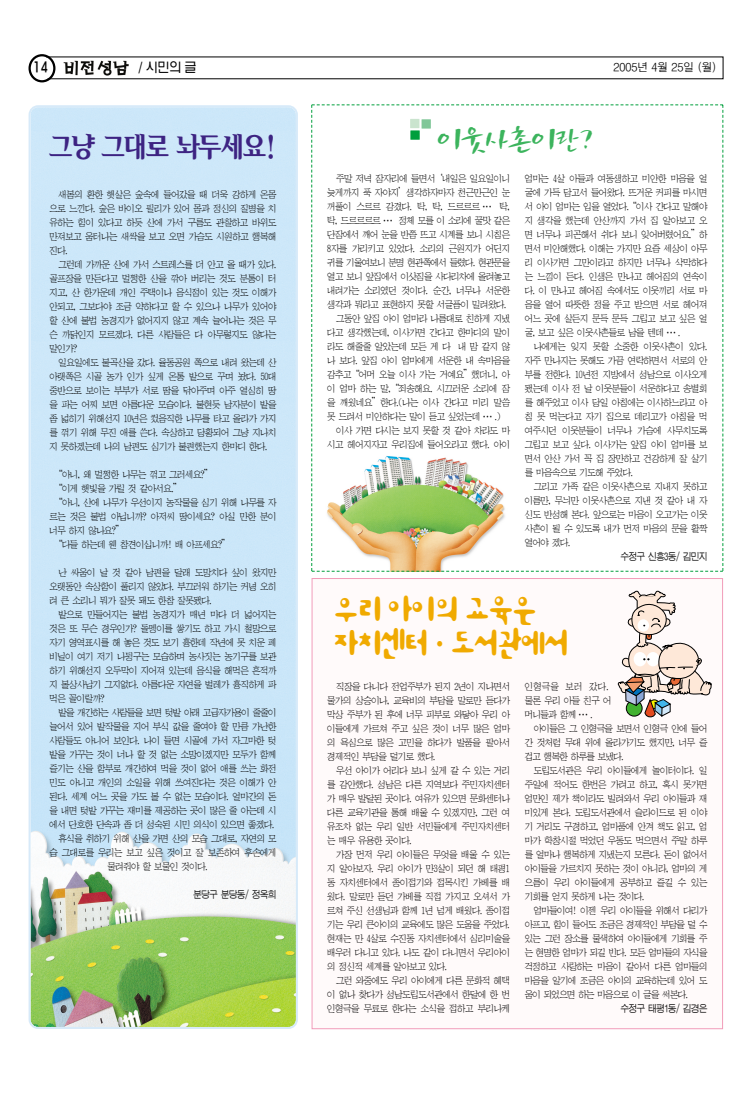
<style>
.page{position:relative;width:751px;height:1105px;background:#fff}
.page>*{position:absolute;margin:0;border:0;box-sizing:border-box;transform-origin:0 0}
.t1{font:36px/34px "San Bo M";letter-spacing:-.08em;color:#f0aa00;scale:.9 1}
.t2{font:31px "San Da M";letter-spacing:-.055em;color:#3cb45d;scale:.9 1}
.t3{font:28px "Iris M";letter-spacing:-.115em;color:#3d2382;scale:.9 1}
.t4{font:500 15px "HY Wul Nun";color:#000;scale:.8 1}
.t5{font:300 14px "HY Wul Nun";color:#000;scale:.9 1}
.t6{font:12px/14px "JC Nsm";letter-spacing:-.105em;color:#000;text-align:justify;scale:.74 1}
.t7{font:12px "JC Nmg J";letter-spacing:-.1em;color:#000;scale:.74 1}
.t8{font:12px "JC Nsm";letter-spacing:-.13em;color:#000;scale:.74 1}
.t9{font:12px "JC Nsm";letter-spacing:-.125em;color:#000;scale:.74 1}
.t10{font:12px "JC Nsm";letter-spacing:.115em;color:#000;scale:.74 1}
.t11{font:500 11.5px "HY Go Thic";color:#000}
</style>
<div class="page">
<div style="left:312px;top:579px;width:410px;height:449px;background:#fffafa"></div>
<img style="left:31px;top:107px;width:265px;height:920px;border-radius:8px">
<div style="left:29px;top:105px;width:269px;height:924px;border:2px solid #d7eaf9;border-radius:8px"></div>
<div style="left:29px;top:54px;width:26px;height:28px;border:2px solid #000;border-radius:50%"></div>
<img style="left:63px;top:60px;width:65px;height:16px">
<svg style="left:618px;top:590px;width:94px;height:127px"></svg>
<svg style="left:312px;top:105px;width:412px;height:467px"></svg>
<p class="t4" style="left:33px;top:61px;width:20px">14</p>
<p class="t5" style="left:139px;top:61px;width:66px">/ 시민의 글</p>
<p class="t11" style="left:613px;top:63px;width:105px">2005년 4월 25일 (월)</p>
<h3 class="t3" style="left:48px;top:134px;width:257px">그냥 그대로 놔두세요!</h3>
<p class="t6" style="left:49px;top:188px;width:309px;text-indent:9px">새봄의 환한 햇살은 숲속에 들어갔을 때 더욱 강하게 온몸 으로 느낀다. 숲은 바이오 필리가 있어 몸과 정신의 질병을 치 유하는 힘이 있다고 하듯 산에 가서 구름도 관찰하고 바위도 만져보고 움터나는 새싹을 보고 오면 가슴도 시원하고 행복해 진다.</p>
<p class="t6" style="left:49px;top:258px;width:309px;text-indent:9px">그런데 가까운 산에 가서 스트레스를 더 안고 올 때가 있다. 골프장을 만든다고 멀쩡한 산을 깎아 버리는 것도 분통이 터 지고, 산 한가운데 개인 주택이나 음식점이 있는 것도 이해가 안되고, 그보다야 조금 약하다고 할 수 있으나 나무가 있어야 할 산에 불법 농경지가 없어지지 않고 계속 늘어나는 것은 무 슨 까닭인지 모르겠다. 다른 사람들은 다 아무렇지도 않다는 말인가?</p>
<p class="t6" style="left:49px;top:356px;width:309px;text-indent:9px">일요일에도 불곡산을 갔다. 율동공원 쪽으로 내려 왔는데 산 아랫쪽은 시골 농가 인가 싶게 온통 밭으로 꾸며 놨다. 50대 중반으로 보이는 부부가 서로 땀을 닦아주며 아주 열심히 땅 을 파는 어찌 보면 아름다운 모습이다. 불현듯 남자분이 밭을 좀 넓히기 위해선지 10년은 컸음직한 나무를 타고 올라가 가지 를 꺾기 위해 무진 애를 쓴다. 속상하고 당황되어 그냥 지나치 지 못하겠는데 나의 남편도 심기가 불편했는지 한마디 한다.</p>
<p class="t6" style="left:54px;top:468px;width:217px">“아니, 왜 멀쩡한 나무는 꺾고 그러세요?”</p>
<p class="t6" style="left:54px;top:482px;width:175px">“이게 햇빛을 가릴 것 같아서요.”</p>
<p class="t6" style="left:54px;top:496px;width:303px">“아니, 산에 나무가 우선이지 농작물을 심기 위해 나무를 자</p>
<p class="t6" style="left:49px;top:510px;width:309px">르는 것은 불법 아닙니까? 아저씨 땅이세요? 아실 만한 분이</p>
<p class="t6" style="left:49px;top:524px;width:103px">너무 하지 않나요?”</p>
<p class="t6" style="left:54px;top:538px;width:240px">“다들 하는데 웬 참견이십니까! 배 아프세요?”</p>
<p class="t6" style="left:49px;top:566px;width:309px;text-indent:9px">난 싸움이 날 것 같아 남편을 달래 도망치다 싶이 왔지만 오랫동안 속상함이 풀리지 않았다. 부끄러워 하기는 커녕 오히 려 큰 소리니 뭐가 잘못 돼도 한참 잘못됐다.</p>
<p class="t6" style="left:49px;top:608px;width:309px;text-indent:9px">밭으로 만들어지는 불법 농경지가 매년 마다 더 넓어지는 것은 또 무슨 경우인가? 돌멩이를 쌓기도 하고 가시 철망으로 자기 영역표시를 해 놓은 것도 보기 흉한데 작년에 못 치운 폐 비닐이 여기 저기 나뒹구는 모습하며 농사짓는 농기구를 보관 하기 위해선지 오두막이 지어져 있는데 음식을 해먹은 흔적까 지 볼상사납기 그지없다. 아름다운 자연을 벌레가 흉직하게 파 먹은 꼴이랄까?</p>
<p class="t8" style="left:58px;top:707px;width:297px">밭을 개간하는 사람들을 보면 텃밭 아래 고급자가용이 줄줄이</p>
<p class="t6" style="left:49px;top:720px;width:309px">늘어서 있어 밭작물을 지어 부식 값을 줄여야 할 만큼 가난한</p>
<p class="t6" style="left:49px;top:734px;width:309px">사람들도 아니어 보인다. 나이 들면 시골에 가서 자그마한 텃</p>
<p class="t6" style="left:49px;top:748px;width:309px">밭을 가꾸는 것이 너나 할 것 없는 소망이겠지만 모두가 함께</p>
<p class="t6" style="left:49px;top:762px;width:309px">즐기는 산을 함부로 개간하여 먹을 것이 없어 애를 쓰는 화전</p>
<p class="t6" style="left:49px;top:776px;width:309px">민도 아니고 개인의 소일을 위해 쓰여진다는 것은 이해가 안</p>
<p class="t6" style="left:49px;top:790px;width:309px">된다. 세계 어느 곳을 가도 볼 수 없는 모습이다. 얼마간의 돈</p>
<p class="t6" style="left:49px;top:804px;width:309px">을 내면 텃밭 가꾸는 재미를 제공하는 곳이 많은 줄 아는데 시</p>
<p class="t6" style="left:49px;top:818px;width:306px">에서 단호한 단속과 좀 더 성숙된 시민 의식이 있으면 좋겠다.</p>
<p class="t6" style="left:58px;top:832px;width:297px">휴식을 취하기 위해 산을 가면 산의 모습 그대로, 자연의 모</p>
<p class="t6" style="left:49px;top:846px;width:309px">습 그대로를 우리는 보고 싶은 것이고 잘 보존하여 후손에게</p>
<p class="t6" style="left:107px;top:860px;width:138px">물려줘야 할 보물인 것이다.</p>
<p class="t7" style="left:193px;top:889px;width:114px">분당구 분당동/ 정옥희</p>
<h2 class="t2" style="left:436px;top:126px;width:181px">이웃사촌이란?</h2>
<p class="t6" style="left:336px;top:173px;width:237px">주말 저녁 잠자리에 들면서‘내일은 일요일이니</p>
<p class="t6" style="left:327px;top:187px;width:249px">늦게까지 푹 자야지’생각하자마자 천근만근인 눈</p>
<p class="t6" style="left:327px;top:201px;width:249px">꺼풀이 스르르 감겼다. 탁, 탁, 드르르르··· 탁,</p>
<p class="t6" style="left:327px;top:215px;width:249px">탁, 드르르르르··· 정체 모를 이 소리에 꿀맛 같은</p>
<p class="t6" style="left:327px;top:229px;width:249px">단잠에서 깨어 눈을 반쯤 뜨고 시계를 보니 시침은</p>
<p class="t6" style="left:327px;top:243px;width:249px">8자를 가리키고 있었다. 소리의 근원지가 어딘지</p>
<p class="t9" style="left:327px;top:257px;width:249px">귀를 기울여보니 분명 현관쪽에서 들렸다. 현관문을</p>
<p class="t6" style="left:327px;top:271px;width:249px">열고 보니 앞집에서 이삿짐을 사다리차에 올려놓고</p>
<p class="t6" style="left:327px;top:285px;width:249px">내려가는 소리였던 것이다. 순간, 너무나 서운한</p>
<p class="t6" style="left:327px;top:299px;width:244px">생각과 뭐라고 표현하지 못할 서글픔이 밀려왔다.</p>
<p class="t6" style="left:336px;top:313px;width:237px">그동안 앞집 아이 엄마라 나름대로 친하게 지냈</p>
<p class="t6" style="left:327px;top:327px;width:249px">다고 생각했는데, 이사가면 간다고 한마디의 말이</p>
<p class="t10" style="left:327px;top:341px;width:249px">라도해줄줄알았는데모든게다 내맘같지않</p>
<p class="t6" style="left:327px;top:355px;width:249px">나 보다. 앞집 아이 엄마에게 서운한 내 속마음을</p>
<p class="t6" style="left:327px;top:369px;width:249px">감추고“어머 오늘 이사 가는 거예요”했더니, 아</p>
<p class="t6" style="left:327px;top:383px;width:249px">이 엄마 하는 말, “죄송해요. 시끄러운 소리에 잠</p>
<p class="t6" style="left:327px;top:397px;width:249px">을 깨웠네요”한다.(나는 이사 간다고 미리 말씀</p>
<p class="t6" style="left:327px;top:411px;width:237px">못 드려서 미안하다는 말이 듣고 싶었는데···.)</p>
<p class="t6" style="left:336px;top:425px;width:237px">이사 가면 다시는 보지 못할 것 같아 차라도 마</p>
<p class="t6" style="left:327px;top:439px;width:249px">시고 헤어지자고 우리집에 들어오라고 했다. 아이</p>
<p class="t6" style="left:524px;top:173px;width:249px">엄마는 4살 아들과 여동생하고 미안한 마음을 얼 굴에 가득 담고서 들어왔다. 뜨거운 커피를 마시면 서 아이 엄마는 입을 열었다. “이사 간다고 말해야 지 생각을 했는데 안산까지 가서 집 알아보고 오 면 너무나 피곤해서 쉬다 보니 잊어버렸어요.”하 면서 미안해했다. 이해는 가지만 요즘 세상이 아무 리 이사가면 그만이라고 하지만 너무나 삭막하다 는 느낌이 든다. 인생은 만나고 헤어짐의 연속이 다. 이 만나고 헤어짐 속에서도 이웃끼리 서로 마 음을 열어 따뜻한 정을 주고 받으면 서로 헤어져 어느 곳에 살든지 문득 문득 그립고 보고 싶은 얼 굴, 보고 싶은 이웃사촌들로 남을 텐데···.</p>
<p class="t6" style="left:524px;top:341px;width:249px;text-indent:9px">나에게는 잊지 못할 소중한 이웃사촌이 있다. 자주 만나지는 못해도 가끔 연락하면서 서로의 안 부를 전한다. 10년전 지방에서 성남으로 이사오게 됐는데 이사 전 날 이웃분들이 서운하다고 송별회 를 해주었고 이사 당일 아침에는 이사하느라고 아 침 못 먹는다고 자기 집으로 데리고가 아침을 먹 여주시던 이웃분들이 너무나 가슴에 사무치도록 그립고 보고 싶다. 이사가는 앞집 아이 엄마를 보 면서 안산 가서 꼭 집 장만하고 건강하게 잘 살기 를 마음속으로 기도해 주었다.</p>
<p class="t6" style="left:524px;top:481px;width:249px;text-indent:9px">그리고 가족 같은 이웃사촌으로 지내지 못하고 이름만, 무늬만 이웃사촌으로 지낸 것 같아 내 자 신도 반성해 본다. 앞으로는 마음이 오고가는 이웃 사촌이 될 수 있도록 내가 먼저 마음의 문을 활짝 열어야 겠다.</p>
<p class="t7" style="left:621px;top:551px;width:119px">수정구 신흥3동/ 김민지</p>
<h1 class="t1" style="left:333px;top:595px;width:264px">우리 아이의 교육은 자치센터·도서관에서</h1>
<p class="t6" style="left:327px;top:680px;width:249px;text-indent:9px">직장을 다니다 전업주부가 된지 2년이 지나면서 물가의 상승이나, 교육비의 부담을 말로만 듣다가 막상 주부가 된 후에 너무 피부로 와닿아 우리 아 이들에게 가르쳐 주고 싶은 것이 너무 많은 엄마 의 욕심으로 많은 고민을 하다가 발품을 팔아서 경제적인 부담을 덜기로 했다.</p>
<p class="t6" style="left:327px;top:764px;width:249px;text-indent:9px">우선 아이가 어리다 보니 싶게 갈 수 있는 거리 를 감안했다. 성남은 다른 지역보다 주민자치센터 가 매우 발달된 곳이다. 여유가 있으면 문화센터나 다른 교육기관을 통해 배울 수 있겠지만, 그런 여 유조차 없는 우리 일반 서민들에게 주민자치센터 는 매우 유용한 곳이다.</p>
<p class="t6" style="left:327px;top:848px;width:249px;text-indent:9px">가장 먼저 우리 아이들은 무엇을 배울 수 있는 지 알아보자. 우리 아이가 만3살이 되던 해 태평1 동 자치센터에서 종이접기와 접목시킨 가베를 배 웠다. 말로만 듣던 가베를 직접 가지고 오셔서 가 르쳐 주신 선생님과 함께 1년 넘게 배웠다. 종이접 기는 우리 큰아이의 교육에도 많은 도움을 주었다. 현재는 만 4살로 수진동 자치센터에서 심리미술을 배우러 다니고 있다. 나도 같이 다니면서 우리아이 의 정신적 세계를 알아보고 있다.</p>
<p class="t6" style="left:327px;top:974px;width:249px;text-indent:9px">그런 와중에도 우리 아이에게 다른 문화적 혜택 이 없나 찾다가 성남도립도서관에서 한달에 한 번 인형극을 무료로 한다는 소식을 접하고 부리나케</p>
<p class="t6" style="left:524px;top:680px;width:120px;text-align:left">인형극을 보러 갔다. 물론 우리 아들 친구 어 머니들과 함께···.</p>
<p class="t6" style="left:524px;top:722px;width:249px;text-indent:9px">아이들은 그 인형극을 보면서 인형극 안에 들어 간 것처럼 무대 위에 올라가기도 했지만, 너무 즐 겁고 행복한 하루를 보냈다.</p>
<p class="t6" style="left:524px;top:764px;width:249px;text-indent:9px">도립도서관은 우리 아이들에게 놀이터이다. 일 주일에 적어도 한번은 가려고 하고, 혹시 못가면 엄만인 제가 책이라도 빌려와서 우리 아이들과 재 미있게 본다. 도립도서관에서 슬라이드로 된 이야 기 거리도 구경하고, 엄마품에 안겨 책도 읽고, 엄 마가 학창시절 먹었던 우동도 먹으면서 주말 하루 를 얼마나 행복하게 지냈는지 모른다. 돈이 없어서 아이들을 가르치지 못하는 것이 아니라, 엄마의 게 으름이 우리 아이들에게 공부하고 즐길 수 있는 기회를 얻지 못하게 나는 것이다.</p>
<p class="t6" style="left:524px;top:904px;width:249px;text-indent:9px">엄마들이여! 이젠 우리 아이들을 위해서 다리가 아프고, 힘이 들어도 조금은 경제적인 부담을 덜 수 있는 그런 장소를 물색하여 아이들에게 기회를 주 는 현명한 엄마가 되길 빈다. 모든 엄마들의 자식을 걱정하고 사랑하는 마음이 같아서 다른 엄마들의 마음을 알기에 조금은 아이의 교육하는데 있어 도 움이 되었으면 하는 마음으로 이 글을 써본다.</p>
<p class="t7" style="left:621px;top:1003px;width:119px">수정구 태평1동/ 김경은</p>
</div>
